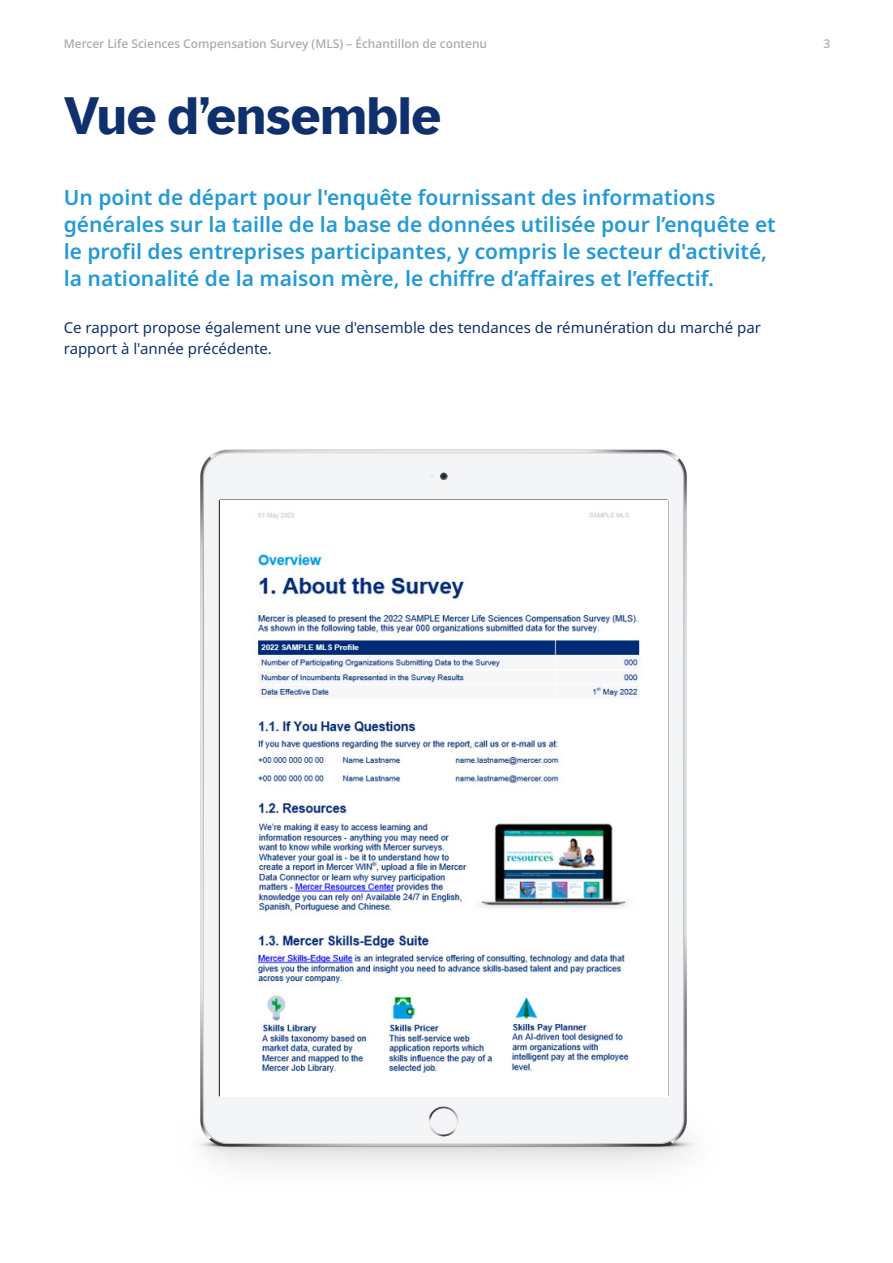
<style>
.page{position:relative;width:893px;height:1263px;background:#fff}
.page>*{position:absolute;margin:0;border:0;box-sizing:border-box;transform-origin:0 0}
.t1{font:700 48px "MMC Display";color:#0f306d}
.t2{font:600 21px/27px "Noto Sans";color:#239ad7}
.t3{font:15px/21px "Noto Sans";color:#0f306d}
.t4{font:500 12px "Noto Sans";color:#a8a8a7}
</style>
<div class="page">
<img style="left:198px;top:449px;width:498px;height:717px">
<img style="left:220px;top:500px;width:448px;height:596px">
<p class="t4" style="left:64px;top:35px;width:425px">Mercer Life Sciences Compensation Survey (MLS) – Échantillon de contenu</p>
<p class="t4" style="left:823px;top:35px;width:8px">3</p>
<h1 class="t1" style="left:64px;top:85px;width:379px">Vue d’ensemble</h1>
<p class="t2" style="left:64px;top:185px;width:713px">Un point de départ pour l'enquête fournissant des informations générales sur la taille de la base de données utilisée pour l’enquête et le profil des entreprises participantes, y compris le secteur d'activité, la nationalité de la maison mère, le chiffre d’affaires et l’effectif.</p>
<p class="t3" style="left:64px;top:317px;width:699px">Ce rapport propose également une vue d'ensemble des tendances de rémunération du marché par rapport à l'année précédente.</p>
</div>
